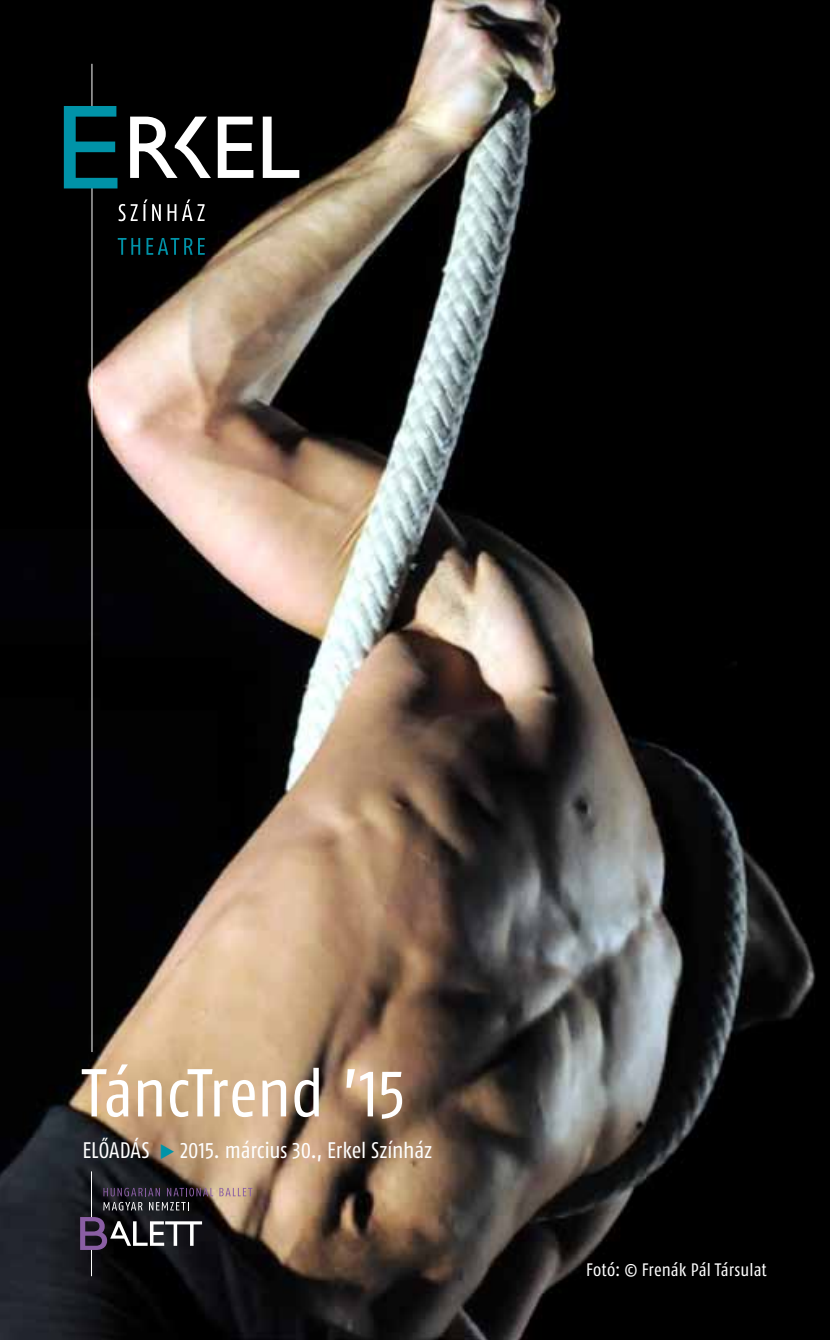
<style>
.page{position:relative;width:830px;height:1340px;background:#fff}
.page>*{position:absolute;margin:0;border:0;box-sizing:border-box;transform-origin:0 0}
.t1{font:67.5px "Fago Co";letter-spacing:-.01em;color:#fff}
.t2{font:22.5px "Fago Co";letter-spacing:-.005em;color:#fff}
.t3{font:condensed 18px "Fago Pro";letter-spacing:.005em;color:#fff}
.s1{color:#0093a8}
</style>
<div class="page">
<img style="left:0;top:0;width:829px;height:1339px">
<hr style="left:91px;top:1171px;width:1px;height:48px;background:#fff">
<svg style="left:80px;top:1216px;width:122px;height:60px;background:#2e2b33"></svg>
<svg style="left:219px;top:1187px;width:33px;height:9px"></svg>
<svg style="left:103px;top:1187px;width:110px;height:23px;background:#353039"></svg>
<hr style="left:91px;top:64px;width:1px;height:45px;background:#fff">
<hr style="left:91px;top:186px;width:1px;height:866px;background:#fff">
<svg style="left:218px;top:117px;width:35px;height:61px"></svg>
<svg style="left:263px;top:117px;width:36px;height:61px"></svg>
<svg style="left:130px;top:117px;width:81px;height:61px"></svg>
<svg style="left:64px;top:106px;width:53px;height:82px;background:#004b56"></svg>
<svg style="left:119px;top:204px;width:6px;height:17px"></svg>
<svg style="left:131px;top:204px;width:6px;height:17px"></svg>
<svg style="left:143px;top:199px;width:18px;height:22px"></svg>
<svg style="left:167px;top:204px;width:9px;height:17px"></svg>
<svg style="left:182px;top:199px;width:22px;height:22px"></svg>
<svg style="left:118px;top:238px;width:22px;height:17px"></svg>
<svg style="left:146px;top:238px;width:46px;height:17px"></svg>
<svg style="left:198px;top:238px;width:7px;height:17px"></svg>
<h1 class="t1" style="left:82px;top:1054px;width:325px">TáncTrend ’15</h1>
<p class="t2" style="left:83px;top:1136px;width:351px">ELŐADÁS <span class="s1">◆</span> 2015. március 30., Erkel Színház</p>
<p class="t3" style="left:585px;top:1258px;width:182px">Fotó: © Frenák Pál Társulat</p>
</div>
